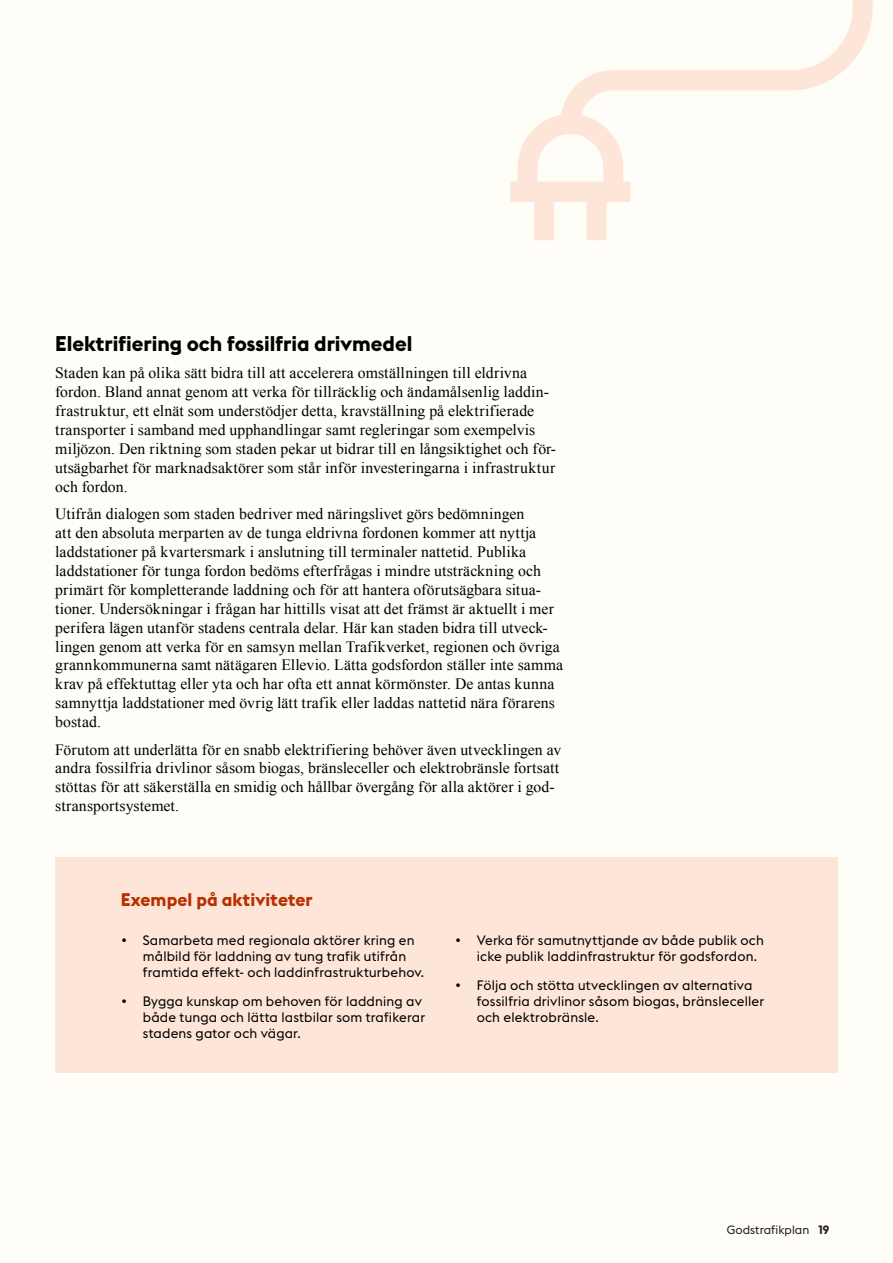
<style>
.page{position:relative;width:893px;height:1263px;background:#fffdf8}
.page>*{position:absolute;margin:0;border:0;box-sizing:border-box;transform-origin:0 0}
.t1{font:700 21px "Stockholm Type";color:#000}
.List_rubrik{font:700 18px "Stockholm Type";letter-spacing:.005em;color:#b92f00}
.P-_kopia{font:15.75px/18.9px "Times New Roman";letter-spacing:.01em;color:#000}
.Punktlista{font:13.5px/16.2px "Stockholm Type";letter-spacing:.01em;color:#000}
.t2{font:12px "Stockholm Type";color:#231f20}
.s1{font-weight:700}
</style>
<div class="page">
<div style="left:55px;top:857px;width:783px;height:216px;background:#fde6d8"></div>
<svg style="left:510px;top:0;width:363px;height:240px"></svg>
<h2 class="t1" style="left:55px;top:329px;width:359px">Elektrifiering och fossilfria drivmedel</h2>
<p class="P-_kopia" style="left:55px;top:363px;width:502px">Staden kan på olika sätt bidra till att accelerera omställningen till eldrivna fordon. Bland annat genom att verka för tillräcklig och ändamålsenlig laddin&shy;frastruktur, ett elnät som understödjer detta, kravställning på elektrifierade transporter i samband med upphandlingar samt regleringar som exempelvis miljözon. Den riktning som staden pekar ut bidrar till en långsiktighet och för&shy;utsägbarhet för marknadsaktörer som står inför investeringarna i infrastruktur och fordon.</p>
<p class="P-_kopia" style="left:55px;top:504px;width:509px">Utifrån dialogen som staden bedriver med näringslivet görs bedömningen<br>att den absoluta merparten av de tunga eldrivna fordonen kommer att nyttja laddstationer på kvartersmark i anslutning till terminaler nattetid. Publika laddstationer för tunga fordon bedöms efterfrågas i mindre utsträckning och primärt för kompletterande laddning och för att hantera oförutsägbara situa&shy;tioner. Undersökningar i frågan har hittills visat att det främst är aktuellt i mer perifera lägen utanför stadens centrala delar. Här kan staden bidra till utveck&shy;lingen genom att verka för en samsyn mellan Trafikverket, regionen och övriga grannkommunerna samt nätägaren Ellevio. Lätta godsfordon ställer inte samma krav på effektuttag eller yta och har ofta ett annat körmönster. De antas kunna samnyttja laddstationer med övrig lätt trafik eller laddas nattetid nära förarens bostad.</p>
<p class="P-_kopia" style="left:55px;top:739px;width:508px">Förutom att underlätta för en snabb elektrifiering behöver även utvecklingen av andra fossilfria drivlinor såsom biogas, bränsleceller och elektrobränsle fortsatt stöttas för att säkerställa en smidig och hållbar övergång för alla aktörer i god&shy;stransportsystemet.</p>
<p class="List_rubrik" style="left:121px;top:887px;width:193px">Exempel på aktiviteter</p>
<p class="Punktlista" style="left:143px;top:931px;width:283px;text-indent:-21px"><span class="s1">•</span> Samarbeta med regionala aktörer kring en målbild för laddning av tung trafik utifrån framtida effekt- och laddinfrastrukturbehov.</p>
<p class="Punktlista" style="left:143px;top:992px;width:284px;text-indent:-21px"><span class="s1">•</span> Bygga kunskap om behoven för laddning av både tunga och lätta lastbilar som trafikerar stadens gator och vägar.</p>
<p class="Punktlista" style="left:477px;top:931px;width:289px;text-indent:-21px"><span class="s1">•</span> Verka för samutnyttjande av både publik och icke publik laddinfrastruktur för godsfordon.</p>
<p class="Punktlista" style="left:477px;top:976px;width:289px;text-indent:-21px"><span class="s1">•</span> Följa och stötta utvecklingen av alternativa fossilfria drivlinor såsom biogas, bränsleceller och elektrobränsle.</p>
<p class="t2" style="left:727px;top:1221px;width:104px">Godstrafikplan <span class="s1">19</span></p>
</div>
